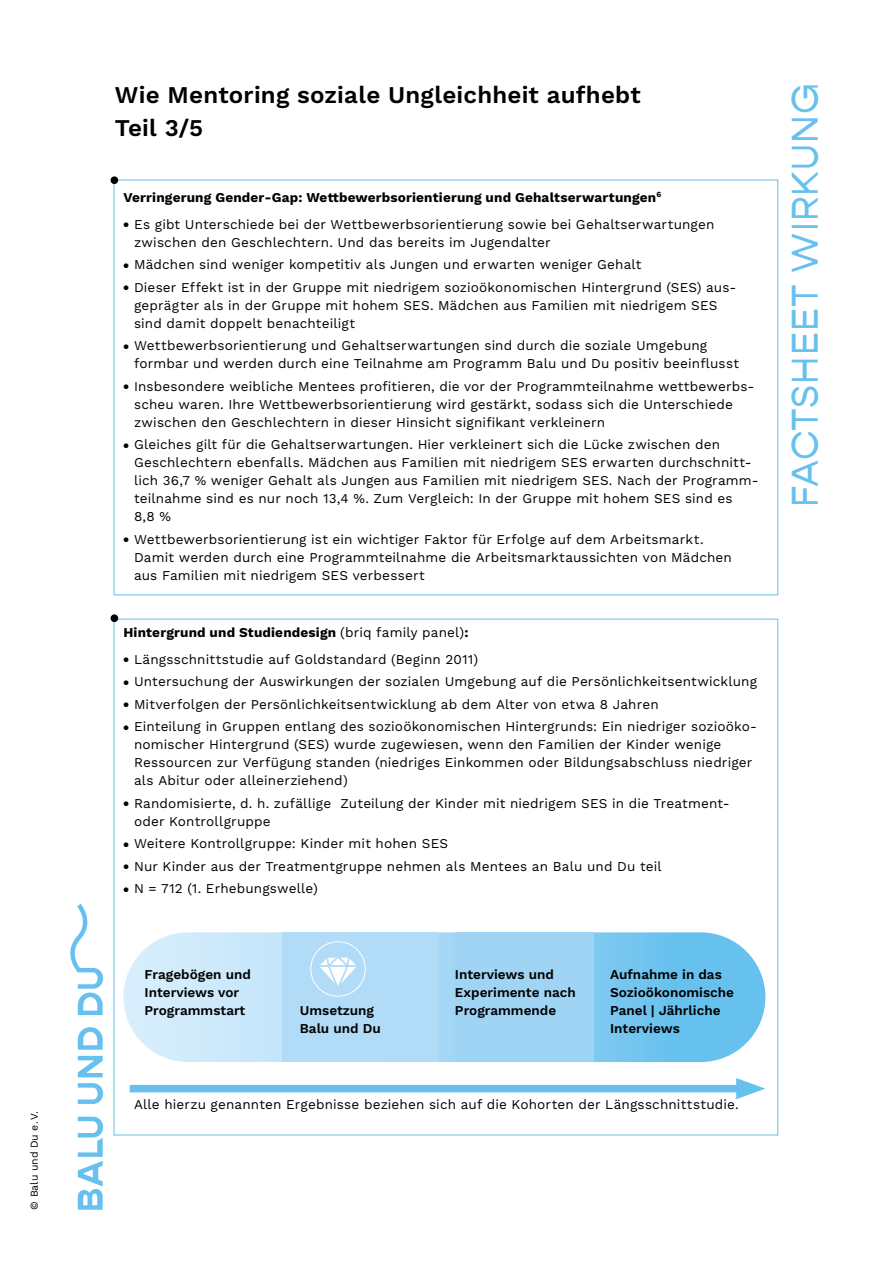
<style>
.page{position:relative;width:893px;height:1263px;background:#fff}
.page>*{position:absolute;margin:0;border:0;box-sizing:border-box;transform-origin:0 0}
.t1{font:37.5px "Gopher";letter-spacing:.03em;color:#67c1ee}
.t2{font:600 24px/32.4px "Work Sans";letter-spacing:.01em;color:#000}
.t3{font:13.5px/18px "Work Sans";letter-spacing:.01em;color:#000}
.t4{font:600 13.5px/18px "Work Sans";color:#000}
.t5{font:700 13.5px "Work Sans";letter-spacing:.015em;color:#000}
.t6{font:10.5px "Work Sans";color:#000}
.s1{font-size:9px}
.s2{font-weight:400}
</style>
<div class="page">
<svg style="left:70px;top:903px;width:33px;height:201px"></svg>
<svg style="left:78px;top:1117px;width:25px;height:93px"></svg>
<div style="left:111px;top:176px;width:7px;height:8px;background:#000;border-radius:50%"></div>
<div style="left:111px;top:614px;width:7px;height:8px;background:#000;border-radius:50%"></div>
<svg style="left:123px;top:932px;width:642px;height:130px"></svg>
<div style="left:283px;top:932px;width:155px;height:130px;background:#b1dbf6"></div>
<div style="left:455px;top:932px;width:138px;height:130px;background:#a0d4f4"></div>
<div style="left:130px;top:1085px;width:618px;height:7px;background:#67c1ee"></div>
<svg style="left:736px;top:1078px;width:29px;height:21px"></svg>
<svg style="left:310px;top:941px;width:56px;height:56px"></svg>
<p class="t6" style="left:28px;top:1210px;width:100px;rotate:-90deg">© Balu und Du e. V.</p>
<h2 class="t2" style="left:115px;top:80px;width:527px">Wie Mentoring soziale Ungleichheit aufhebt<br>Teil 3/5</h2>
<p class="t5" style="left:123px;top:189px;width:539px">Verringerung Gender-Gap: Wettbewerbsorientierung und Gehaltserwartungen<sup>6</sup></p>
<p class="t3" style="left:134px;top:216px;width:582px;text-indent:-11px"><span class="s1">●</span> Es gibt Unterschiede bei der Wettbewerbsorientierung sowie bei Gehaltserwartungen zwischen den Geschlechtern. Und das bereits im Jugendalter</p>
<p class="t3" style="left:123px;top:256px;width:519px"><span class="s1">●</span> Mädchen sind weniger kompetitiv als Jungen und erwarten weniger Gehalt</p>
<p class="t3" style="left:134px;top:279px;width:604px;text-indent:-11px"><span class="s1">●</span> Dieser Effekt ist in der Gruppe mit niedrigem sozioökonomischen Hintergrund (SES) aus&shy;geprägter als in der Gruppe mit hohem SES. Mädchen aus Familien mit niedrigem SES sind damit doppelt benachteiligt</p>
<p class="t3" style="left:134px;top:337px;width:607px;text-indent:-11px"><span class="s1">●</span> Wettbewerbsorientierung und Gehaltserwartungen sind durch die soziale Umgebung formbar und werden durch eine Teilnahme am Programm Balu und Du positiv beeinflusst</p>
<p class="t3" style="left:134px;top:378px;width:622px;text-indent:-11px"><span class="s1">●</span> Insbesondere weibliche Mentees profitieren, die vor der Programmteilnahme wettbewerbs&shy;scheu waren. Ihre Wettbewerbsorientierung wird gestärkt, sodass sich die Unterschiede zwischen den Geschlechtern in dieser Hinsicht signifikant verkleinern</p>
<p class="t3" style="left:134px;top:436px;width:626px;text-indent:-11px"><span class="s1">●</span> Gleiches gilt für die Gehaltserwartungen. Hier verkleinert sich die Lücke zwischen den Geschlechtern ebenfalls. Mädchen aus Familien mit niedrigem SES erwarten durchschnitt&shy;lich 36,7 % weniger Gehalt als Jungen aus Familien mit niedrigem SES. Nach der Programm&shy;teilnahme sind es nur noch 13,4 %. Zum Vergleich: In der Gruppe mit hohem SES sind es<br>8,8 %</p>
<p class="t3" style="left:134px;top:531px;width:599px;text-indent:-11px"><span class="s1">●</span> Wettbewerbsorientierung ist ein wichtiger Faktor für Erfolge auf dem Arbeitsmarkt.<br>Damit werden durch eine Programmteilnahme die Arbeitsmarktaussichten von Mädchen aus Familien mit niedrigem SES verbessert</p>
<p class="t5" style="left:123px;top:624px;width:347px">Hintergrund und Studiendesign <span class="s2">(briq family panel)</span>:</p>
<p class="t3" style="left:123px;top:651px;width:356px"><span class="s1">●</span> Längsschnittstudie auf Goldstandard (Beginn 2011)</p>
<p class="t3" style="left:123px;top:673px;width:635px"><span class="s1">●</span> Untersuchung der Auswirkungen der sozialen Umgebung auf die Persönlichkeitsentwicklung</p>
<p class="t3" style="left:123px;top:696px;width:537px"><span class="s1">●</span> Mitverfolgen der Persönlichkeitsentwicklung ab dem Alter von etwa 8 Jahren</p>
<p class="t3" style="left:134px;top:718px;width:624px;text-indent:-11px"><span class="s1">●</span> Einteilung in Gruppen entlang des sozioökonomischen Hintergrunds: Ein niedriger sozioöko&shy;nomischer Hintergrund (SES) wurde zugewiesen, wenn den Familien der Kinder wenige Ressourcen zur Verfügung standen (niedriges Einkommen oder Bildungsabschluss niedriger als Abitur oder alleinerziehend)</p>
<p class="t3" style="left:134px;top:795px;width:597px;text-indent:-11px"><span class="s1">●</span> Randomisierte, d. h. zufällige Zuteilung der Kinder mit niedrigem SES in die Treatment&shy;oder Kontrollgruppe</p>
<p class="t3" style="left:123px;top:835px;width:326px"><span class="s1">●</span> Weitere Kontrollgruppe: Kinder mit hohen SES</p>
<p class="t3" style="left:123px;top:858px;width:540px"><span class="s1">●</span> Nur Kinder aus der Treatmentgruppe nehmen als Mentees an Balu und Du teil</p>
<p class="t3" style="left:123px;top:880px;width:196px"><span class="s1">●</span> N = 712 (1. Erhebungswelle)</p>
<p class="t4" style="left:145px;top:966px;width:108px">Fragebögen und<br>Interviews vor<br>Programmstart</p>
<p class="t4" style="left:300px;top:1002px;width:83px">Umsetzung<br>Balu und Du</p>
<p class="t4" style="left:455px;top:966px;width:122px">Interviews und<br>Experimente nach<br>Programmende</p>
<p class="t4" style="left:610px;top:966px;width:125px">Aufnahme in das<br>Sozioökonomische<br>Panel | Jährliche<br>Interviews</p>
<p class="t3" style="left:134px;top:1096px;width:606px">Alle hierzu genannten Ergebnisse beziehen sich auf die Kohorten der Längsschnittstudie.</p>
<h1 class="t1" style="left:784px;top:507px;width:425px;rotate:-90deg">FACTSHEET WIRKUNG</h1>
</div>
